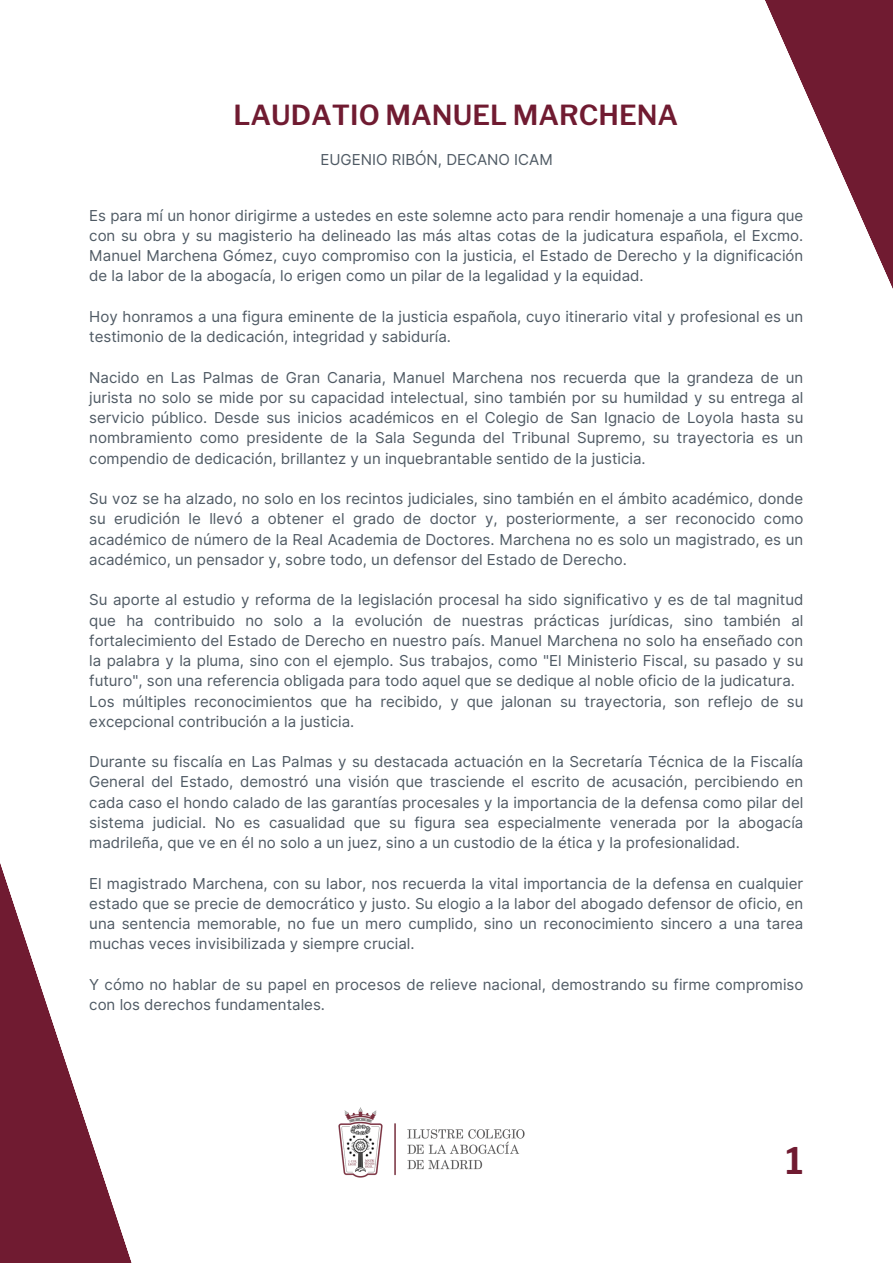
<style>
.page{position:relative;width:893px;height:1264px;background:#fff}
.page>*{position:absolute;margin:0;border:0;box-sizing:border-box;transform-origin:0 0}
.t1{font:600 36.45px "Libre Franklin";color:#701b31}
.t2{font:600 27.45px "Libre Franklin";color:#701b31}
.t3{font:15px/20.2px "Inter";color:#4f5a64;text-align:justify}
</style>
<div class="page">
<img style="left:338px;top:1107px;width:187px;height:71px">
<svg style="left:0;top:863px;width:131px;height:399px"></svg>
<svg style="left:765px;top:0;width:127px;height:287px"></svg>
<p class="t2" style="left:233px;top:99px;width:446px">LAUDATIO MANUEL MARCHENA</p>
<p class="t3" style="left:320px;top:149px;width:234px">EUGENIO RIBÓN, DECANO ICAM</p>
<p class="t3" style="left:89px;top:205px;width:715px">Es para mí un honor dirigirme a ustedes en este solemne acto para rendir homenaje a una figura que con su obra y su magisterio ha delineado las más altas cotas de la judicatura española, el Excmo.<br>Manuel Marchena Gómez, cuyo compromiso con la justicia, el Estado de Derecho y la dignificación de la labor de la abogacía, lo erigen como un pilar de la legalidad y la equidad.</p>
<p class="t3" style="left:89px;top:306px;width:715px">Hoy honramos a una figura eminente de la justicia española, cuyo itinerario vital y profesional es un testimonio de la dedicación, integridad y sabiduría.</p>
<p class="t3" style="left:89px;top:367px;width:715px">Nacido en Las Palmas de Gran Canaria, Manuel Marchena nos recuerda que la grandeza de un jurista no solo se mide por su capacidad intelectual, sino también por su humildad y su entrega al servicio público. Desde sus inicios académicos en el Colegio de San Ignacio de Loyola hasta su nombramiento como presidente de la Sala Segunda del Tribunal Supremo, su trayectoria es un compendio de dedicación, brillantez y un inquebrantable sentido de la justicia.</p>
<p class="t3" style="left:89px;top:488px;width:715px">Su voz se ha alzado, no solo en los recintos judiciales, sino también en el ámbito académico, donde su erudición le llevó a obtener el grado de doctor y, posteriormente, a ser reconocido como académico de número de la Real Academia de Doctores. Marchena no es solo un magistrado, es un académico, un pensador y, sobre todo, un defensor del Estado de Derecho.</p>
<p class="t3" style="left:89px;top:589px;width:715px">Su aporte al estudio y reforma de la legislación procesal ha sido significativo y es de tal magnitud que ha contribuido no solo a la evolución de nuestras prácticas jurídicas, sino también al fortalecimiento del Estado de Derecho en nuestro país. Manuel Marchena no solo ha enseñado con la palabra y la pluma, sino con el ejemplo. Sus trabajos, como "El Ministerio Fiscal, su pasado y su futuro", son una referencia obligada para todo aquel que se dedique al noble oficio de la judicatura.</p>
<p class="t3" style="left:89px;top:691px;width:715px">Los múltiples reconocimientos que ha recibido, y que jalonan su trayectoria, son reflejo de su excepcional contribución a la justicia.</p>
<p class="t3" style="left:89px;top:751px;width:715px">Durante su fiscalía en Las Palmas y su destacada actuación en la Secretaría Técnica de la Fiscalía General del Estado, demostró una visión que trasciende el escrito de acusación, percibiendo en cada caso el hondo calado de las garantías procesales y la importancia de la defensa como pilar del sistema judicial. No es casualidad que su figura sea especialmente venerada por la abogacía madrileña, que ve en él no solo a un juez, sino a un custodio de la ética y la profesionalidad.</p>
<p class="t3" style="left:89px;top:873px;width:715px">El magistrado Marchena, con su labor, nos recuerda la vital importancia de la defensa en cualquier estado que se precie de democrático y justo. Su elogio a la labor del abogado defensor de oficio, en una sentencia memorable, no fue un mero cumplido, sino un reconocimiento sincero a una tarea muchas veces invisibilizada y siempre crucial.</p>
<p class="t3" style="left:89px;top:974px;width:715px">Y cómo no hablar de su papel en procesos de relieve nacional, demostrando su firme compromiso con los derechos fundamentales.</p>
<p class="t1" style="left:785px;top:1138px;width:20px">1</p>
</div>
